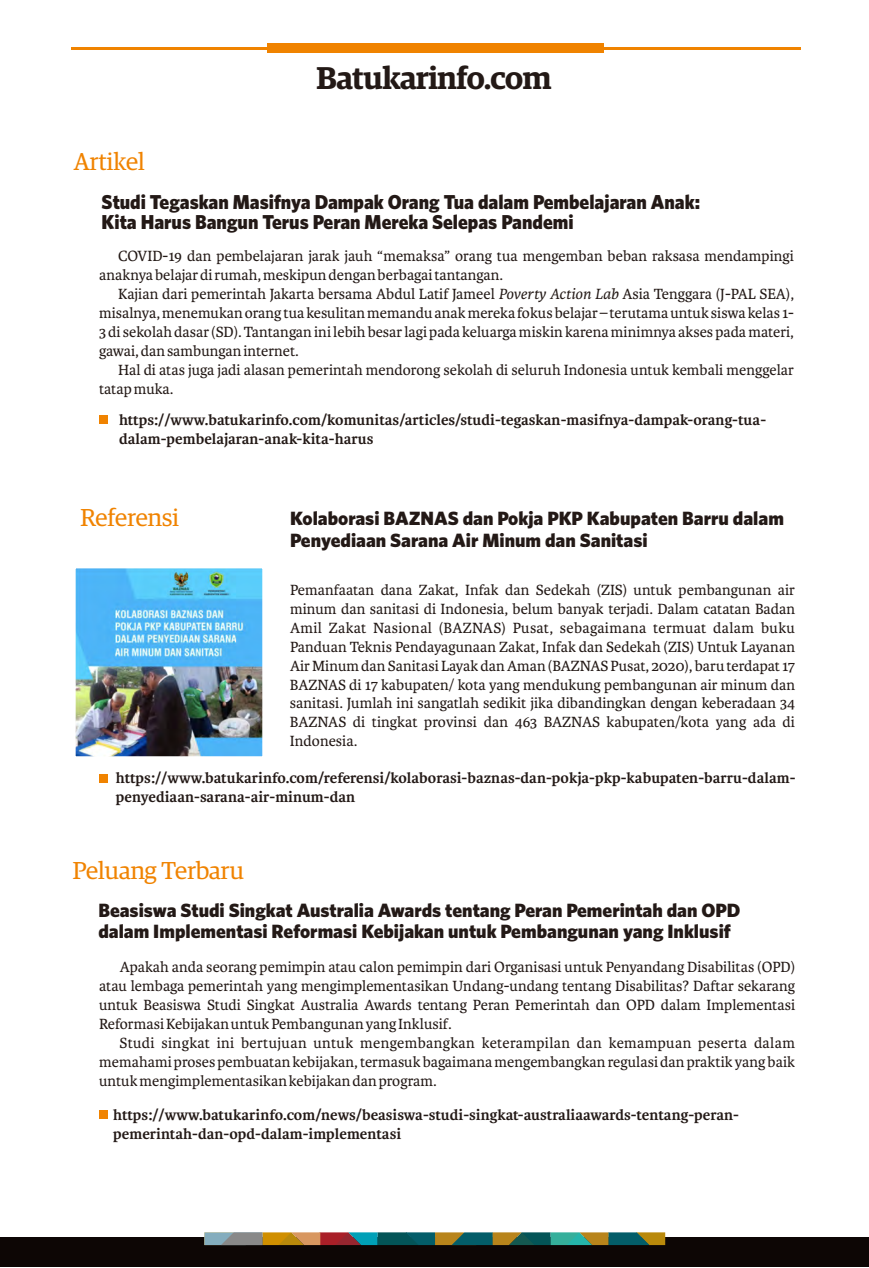
<style>
.page{position:relative;width:869px;height:1268px;background:#fff}
.page>*{position:absolute;margin:0;border:0;box-sizing:border-box;transform-origin:0 0}
.t1{font:600 31.5px "Guardian Egyp";letter-spacing:-.015em;color:#231916}
.t2{font:24.5px "Guardian Egyp";color:#f08300}
.t3{font:900 20.12px/19.8px "Whitney";color:#231916;scale:.95 1}
.t4{font:900 19.25px/21.7px "Whitney";color:#231916}
.t5{font:15.75px/18.9px "Karmina";color:#231916;text-align:justify}
.t6{font:700 15.75px/18.9px "Karmina";color:#231916}
.s1{font-style:italic}
</style>
<div class="page">
<div style="left:268px;top:44px;width:335px;height:9px;background:#f08300"></div>
<hr style="left:71px;top:47px;width:729px;height:3px;background:#f08300">
<div style="left:0;top:1237px;width:868px;height:29px;background:#0d0605"></div>
<svg style="left:204px;top:1232px;width:461px;height:13px;background:#647a5c"></svg>
<div style="left:99px;top:1110px;width:9px;height:8px;background:#f08300"></div>
<div style="left:99px;top:415px;width:9px;height:9px;background:#f08300"></div>
<div style="left:99px;top:773px;width:9px;height:9px;background:#f08300"></div>
<img style="left:77px;top:570px;width:184px;height:185px">
<div style="left:73px;top:566px;width:192px;height:193px;border:3px solid #fff"></div>
<h2 class="t2" style="left:74px;top:151px;width:72px">Artikel</h2>
<h1 class="t1" style="left:316px;top:65px;width:236px">Batukarinfo.com</h1>
<p class="t3" style="left:102px;top:193px;width:631px">Studi Tegaskan Masifnya Dampak Orang Tua dalam Pembelajaran Anak:<br>Kita Harus Bangun Terus Peran Mereka Selepas Pandemi</p>
<p class="t5" style="left:99px;top:248px;width:696px;text-indent:19px">COVID-19 dan pembelajaran jarak jauh “memaksa” orang tua mengemban beban raksasa mendampingi anaknya belajar di rumah, meskipun dengan berbagai tantangan.</p>
<p class="t5" style="left:99px;top:286px;width:696px;text-indent:19px">Kajian dari pemerintah Jakarta bersama Abdul Latif Jameel <span class="s1">Poverty Action Lab</span> Asia Tenggara (J-PAL SEA), misalnya, menemukan orang tua kesulitan memandu anak mereka fokus belajar – terutama untuk siswa kelas 1- 3 di sekolah dasar (SD). Tantangan ini lebih besar lagi pada keluarga miskin karena minimnya akses pada materi, gawai, dan sambungan internet.</p>
<p class="t5" style="left:99px;top:361px;width:696px;text-indent:19px">Hal di atas juga jadi alasan pemerintah mendorong sekolah di seluruh Indonesia untuk kembali menggelar tatap muka.</p>
<p class="t6" style="left:119px;top:411px;width:648px">https://www.batukarinfo.com/komunitas/articles/studi-tegaskan-masifnya-dampak-orang-tua&shy;dalam-pembelajaran-anak-kita-harus</p>
<h2 class="t2" style="left:80px;top:506px;width:100px">Referensi</h2>
<p class="t4" style="left:290px;top:508px;width:495px">Kolaborasi BAZNAS dan Pokja PKP Kabupaten Barru dalam<br>Penyediaan Sarana Air Minum dan Sanitasi</p>
<p class="t5" style="left:290px;top:581px;width:506px">Pemanfaatan dana Zakat, Infak dan Sedekah (ZIS) untuk pembangunan air minum dan sanitasi di Indonesia, belum banyak terjadi. Dalam catatan Badan Amil Zakat Nasional (BAZNAS) Pusat, sebagaimana termuat dalam buku Panduan Teknis Pendayagunaan Zakat, Infak dan Sedekah (ZIS) Untuk Layanan Air Minum dan Sanitasi Layak dan Aman (BAZNAS Pusat, 2020), baru terdapat 17<br>BAZNAS di 17 kabupaten/ kota yang mendukung pembangunan air minum dan sanitasi. Jumlah ini sangatlah sedikit jika dibandingkan dengan keberadaan 34<br>BAZNAS di tingkat provinsi dan 463 BAZNAS kabupaten/kota yang ada di Indonesia.</p>
<p class="t6" style="left:116px;top:770px;width:680px">https://www.batukarinfo.com/referensi/kolaborasi-baznas-dan-pokja-pkp-kabupaten-barru-dalam&shy;penyediaan-sarana-air-minum-dan</p>
<h2 class="t2" style="left:73px;top:859px;width:172px">Peluang Terbaru</h2>
<p class="t4" style="left:98px;top:900px;width:643px">Beasiswa Studi Singkat Australia Awards tentang Peran Pemerintah dan OPD dalam Implementasi Reformasi Kebijakan untuk Pembangunan yang Inklusif</p>
<p class="t5" style="left:99px;top:958px;width:697px;text-indent:21px">Apakah anda seorang pemimpin atau calon pemimpin dari Organisasi untuk Penyandang Disabilitas (OPD) atau lembaga pemerintah yang mengimplementasikan Undang-undang tentang Disabilitas? Daftar sekarang untuk Beasiswa Studi Singkat Australia Awards tentang Peran Pemerintah dan OPD dalam Implementasi Reformasi Kebijakan untuk Pembangunan yang Inklusif.</p>
<p class="t5" style="left:99px;top:1034px;width:697px;text-indent:21px">Studi singkat ini bertujuan untuk mengembangkan keterampilan dan kemampuan peserta dalam memahami proses pembuatan kebijakan, termasuk bagaimana mengembangkan regulasi dan praktik yang baik untuk mengimplementasikan kebijakan dan program.</p>
<p class="t6" style="left:113px;top:1106px;width:627px">https://www.batukarinfo.com/news/beasiswa-studi-singkat-australiaawards-tentang-peran&shy;pemerintah-dan-opd-dalam-implementasi</p>
</div>
